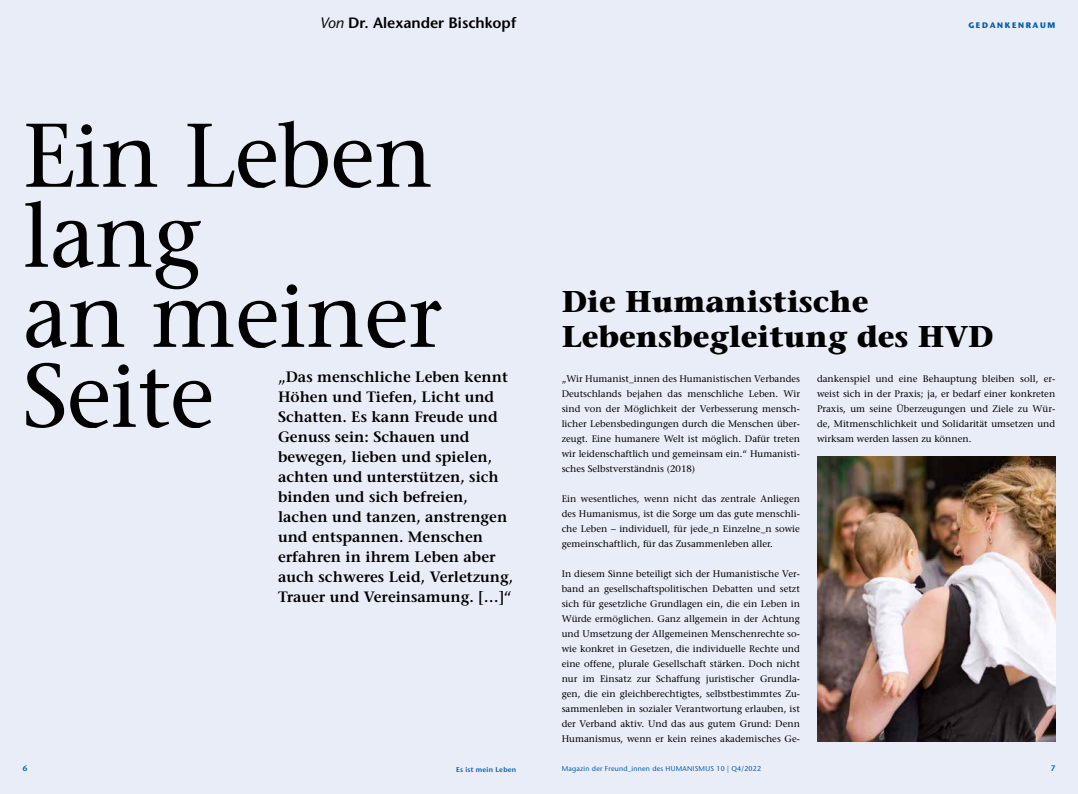
<style>
.page{position:relative;width:1078px;height:794px;background:#fff}
.page>*{position:absolute;margin:0;border:0;box-sizing:border-box;transform-origin:0 0}
.t1{font:90px/80px "Stone Serif";letter-spacing:-.01em;color:#000}
.t2{font:700 30px/35px "Stone Serif";color:#000}
.t3{font:600 15px/20px "Stone Serif";color:#000}
.t4{font:600 15px "Stone Sans";color:#000}
.t5{font:9.5px/15px "Stone Serif";color:#000;text-align:justify}
.t6{font:700 8px "Stone Sans";letter-spacing:.2em;color:#005da9}
.t7{font:600 8px "Stone Sans";color:#005da9}
.t8{font:7px "Stone Sans";letter-spacing:.03em;color:#005da9}
.t9{font:600 7px "Stone Sans";letter-spacing:.03em;color:#005da9}
.s1{font-weight:400;font-style:italic}
</style>
<div class="page">
<div style="left:0;top:0;width:1077px;height:794px;background:#e9edf8"></div>
<img style="left:817px;top:457px;width:237px;height:285px">
<h3 class="t4" style="left:320px;top:14px;width:198px"><span class="s1">Von</span> Dr. Alexander Bischkopf</h3>
<h1 class="t1" style="left:23px;top:116px;width:421px">Ein Leben lang<br>an meiner<br>Seite</h1>
<p class="t3" style="left:278px;top:366px;width:237px">„Das menschliche Leben kennt<br>Höhen und Tiefen, Licht und<br>Schatten. Es kann Freude und<br>Genuss sein: Schauen und bewegen, lieben und spielen, achten und unterstützen, sich binden und sich befreien, lachen und tanzen, anstrengen und entspannen. Menschen erfahren in ihrem Leben aber auch schweres Leid, Verletzung,<br>Trauer und Vereinsamung. […]“</p>
<p class="t6" style="left:968px;top:21px;width:88px">GEDANKENRAUM</p>
<h2 class="t2" style="left:561px;top:283px;width:433px">Die Humanistische<br>Lebensbegleitung des HVD</h2>
<p class="t5" style="left:561px;top:371px;width:240px">„Wir Humanist_innen des Humanistischen Verbandes Deutschlands bejahen das menschliche Leben. Wir sind von der Möglichkeit der Verbesserung mensch&shy;licher Lebensbedingungen durch die Menschen über&shy;zeugt. Eine humanere Welt ist möglich. Dafür treten wir leidenschaftlich und gemeinsam ein.“ Humanisti&shy;sches Selbstverständnis (2018)</p>
<p class="t5" style="left:561px;top:491px;width:240px">Ein wesentliches, wenn nicht das zentrale Anliegen des Humanismus, ist die Sorge um das gute menschli&shy;che Leben – individuell, für jede_n Einzelne_n sowie gemeinschaftlich, für das Zusammenleben aller.</p>
<p class="t5" style="left:561px;top:566px;width:240px">In diesem Sinne beteiligt sich der Humanistische Ver&shy;band an gesellschaftspolitischen Debatten und setzt sich für gesetzliche Grundlagen ein, die ein Leben in Würde ermöglichen. Ganz allgemein in der Achtung und Umsetzung der Allgemeinen Menschenrechte so&shy;wie konkret in Gesetzen, die individuelle Rechte und eine offene, plurale Gesellschaft stärken. Doch nicht nur im Einsatz zur Schaffung juristischer Grundla&shy;gen, die ein gleichberechtigtes, selbstbestimmtes Zu&shy;sammenleben in sozialer Verantwortung erlauben, ist der Verband aktiv. Und das aus gutem Grund: Denn Humanismus, wenn er kein reines akademisches Ge-</p>
<p class="t5" style="left:816px;top:371px;width:240px">dankenspiel und eine Behauptung bleiben soll, er&shy;weist sich in der Praxis; ja, er bedarf einer konkreten Praxis, um seine Überzeugungen und Ziele zu Wür&shy;de, Mitmenschlichkeit und Solidarität umsetzen und wirksam werden lassen zu können.</p>
<p class="t7" style="left:23px;top:763px;width:6px">6</p>
<p class="t7" style="left:1050px;top:763px;width:6px">7</p>
<p class="t9" style="left:456px;top:765px;width:62px">Es ist mein Leben</p>
<p class="t8" style="left:561px;top:764px;width:201px">Magazin der Freund_innen des HUMANISMUS 10 | Q4/2022</p>
</div>
